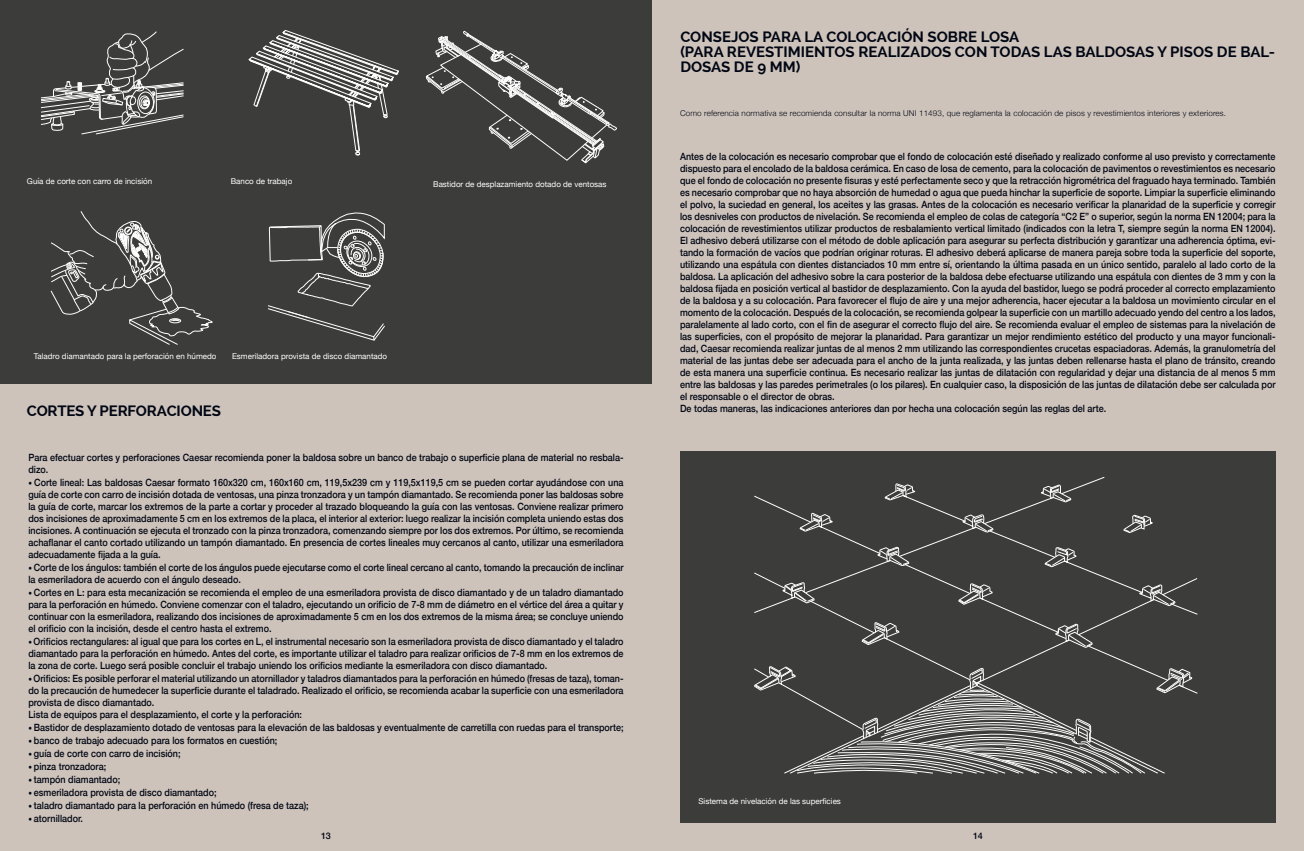
<style>
.page{position:relative;width:1304px;height:851px;background:#fff}
.page>*{position:absolute;margin:0;border:0;box-sizing:border-box;transform-origin:0 0}
.t1{font:700 15px/15px "Raleway";color:#000613}
.t2{font:500 10px/12px "Helvetica Neue";color:#000613;scale:.9 1}
.t3{font:500 9px "Helvetica Neue";color:#000613}
.t4{font:8px "Helvetica Neue";color:#fff}
.t5{font:300 8px "Helvetica Neue";letter-spacing:.02em;color:#000613}
.s1{font-weight:300;font-size:8px}
</style>
<div class="page">
<div style="left:0;top:0;width:1304px;height:850px;background:#cec3bb"></div>
<div style="left:0;top:0;width:652px;height:383px;background:#3c3c3b"></div>
<svg style="left:51px;top:211px;width:162px;height:133px"></svg>
<svg style="left:268px;top:212px;width:117px;height:128px"></svg>
<svg style="left:41px;top:31px;width:143px;height:103px"></svg>
<svg style="left:426px;top:31px;width:191px;height:132px"></svg>
<svg style="left:249px;top:30px;width:150px;height:125px"></svg>
<div style="left:680px;top:451px;width:596px;height:371px;background:#3c3c3b"></div>
<svg style="left:754px;top:477px;width:444px;height:296px"></svg>
<p class="t4" style="left:27px;top:175px;width:127px">Guía de corte con carro de incisión</p>
<p class="t4" style="left:231px;top:175px;width:63px">Banco de trabajo</p>
<p class="t4" style="left:433px;top:178px;width:175px">Bastidor de desplazamiento dotado de ventosas</p>
<p class="t4" style="left:34px;top:351px;width:184px">Taladro diamantado para la perforación en húmedo</p>
<p class="t4" style="left:232px;top:350px;width:157px">Esmeriladora provista de disco diamantado</p>
<h1 class="t1" style="left:27px;top:403px;width:196px">CORTES Y PERFORACIONES</h1>
<p class="t2" style="left:28px;top:451px;width:663px">Para efectuar cortes y perforaciones Caesar recomienda poner la baldosa sobre un banco de trabajo o superficie plana de material no resbala&shy;dizo.</p>
<p class="t2" style="left:28px;top:476px;width:663px;text-align:justify"><span class="s1">•</span> Corte lineal: Las baldosas Caesar formato 160x320 cm, 160x160 cm, 119,5x239 cm y 119,5x119,5 cm se pueden cortar ayudándose con una guía de corte con carro de incisión dotada de ventosas, una pinza tronzadora y un tampón diamantado. Se recomienda poner las baldosas sobre la guía de corte, marcar los extremos de la parte a cortar y proceder al trazado bloqueando la guía con las ventosas. Conviene realizar primero dos incisiones de aproximadamente 5 cm en los extremos de la placa, el interior al exterior: luego realizar la incisión completa uniendo estas dos incisiones. A continuación se ejecuta el tronzado con la pinza tronzadora, comenzando siempre por los dos extremos. Por último, se recomienda achaflanar el canto cortado utilizando un tampón diamantado. En presencia de cortes lineales muy cercanos al canto, utilizar una esmeriladora adecuadamente fijada a la guía.</p>
<p class="t2" style="left:28px;top:561px;width:663px"><span class="s1">•</span> Corte de los ángulos: también el corte de los ángulos puede ejecutarse como el corte lineal cercano al canto, tomando la precaución de inclinar la esmeriladora de acuerdo con el ángulo deseado.</p>
<p class="t2" style="left:28px;top:586px;width:663px;text-align:justify"><span class="s1">•</span> Cortes en L: para esta mecanización se recomienda el empleo de una esmeriladora provista de disco diamantado y de un taladro diamantado para la perforación en húmedo. Conviene comenzar con el taladro, ejecutando un orificio de 7-8 mm de diámetro en el vértice del área a quitar y continuar con la esmeriladora, realizando dos incisiones de aproximadamente 5 cm en los dos extremos de la misma área; se concluye uniendo el orificio con la incisión, desde el centro hasta el extremo.</p>
<p class="t2" style="left:28px;top:635px;width:663px;text-align:justify"><span class="s1">•</span> Orificios rectangulares: al igual que para los cortes en L, el instrumental necesario son la esmeriladora provista de disco diamantado y el taladro diamantado para la perforación en húmedo. Antes del corte, es importante utilizar el taladro para realizar orificios de 7-8 mm en los extremos de la zona de corte. Luego será posible concluir el trabajo uniendo los orificios mediante la esmeriladora con disco diamantado.</p>
<p class="t2" style="left:28px;top:672px;width:663px"><span class="s1">•</span> Orificios: Es posible perforar el material utilizando un atornillador y taladros diamantados para la perforación en húmedo (fresas de taza), toman&shy;do la precaución de humedecer la superficie durante el taladrado. Realizado el orificio, se recomienda acabar la superficie con una esmeriladora provista de disco diamantado.<br>Lista de equipos para el desplazamiento, el corte y la perforación:</p>
<p class="t2" style="left:28px;top:721px;width:663px"><span class="s1">•</span> Bastidor de desplazamiento dotado de ventosas para la elevación de las baldosas y eventualmente de carretilla con ruedas para el transporte;</p>
<p class="t2" style="left:28px;top:734px;width:278px"><span class="s1">•</span> banco de trabajo adecuado para los formatos en cuestión;</p>
<p class="t2" style="left:28px;top:747px;width:171px"><span class="s1">•</span> guía de corte con carro de incisión;</p>
<p class="t2" style="left:28px;top:760px;width:88px"><span class="s1">•</span> pinza tronzadora;</p>
<p class="t2" style="left:28px;top:773px;width:104px"><span class="s1">•</span> tampón diamantado;</p>
<p class="t2" style="left:28px;top:786px;width:211px"><span class="s1">•</span> esmeriladora provista de disco diamantado;</p>
<p class="t2" style="left:28px;top:799px;width:313px"><span class="s1">•</span> taladro diamantado para la perforación en húmedo (fresa de taza);</p>
<p class="t2" style="left:28px;top:812px;width:62px"><span class="s1">•</span> atornillador.</p>
<h1 class="t1" style="left:680px;top:30px;width:596px">CONSEJOS PARA LA COLOCACIÓN SOBRE LOSA<br>(PARA REVESTIMIENTOS REALIZADOS CON TODAS LAS BALDOSAS Y PISOS DE BAL-<br>DOSAS DE 9 MM)</h1>
<p class="t5" style="left:680px;top:106px;width:548px">Como referencia normativa se recomienda consultar la norma UNI 11493, que reglamenta la colocación de pisos y revestimientos interiores y exteriores.</p>
<p class="t2" style="left:680px;top:150px;width:663px">Antes de la colocación es necesario comprobar que el fondo de colocación esté diseñado y realizado conforme al uso previsto y correctamente dispuesto para el encolado de la baldosa cerámica. En caso de losa de cemento, para la colocación de pavimentos o revestimientos es necesario que el fondo de colocación no presente fisuras y esté perfectamente seco y que la retracción higrométrica del fraguado haya terminado. También es necesario comprobar que no haya absorción de humedad o agua que pueda hinchar la superficie de soporte. Limpiar la superficie eliminando el polvo, la suciedad en general, los aceites y las grasas. Antes de la colocación es necesario verificar la planaridad de la superficie y corregir los desniveles con productos de nivelación. Se recomienda el empleo de colas de categoría “C2 E” o superior, según la norma EN 12004; para la colocación de revestimientos utilizar productos de resbalamiento vertical limitado (indicados con la letra T, siempre según la norma EN 12004).<br>El adhesivo deberá utilizarse con el método de doble aplicación para asegurar su perfecta distribución y garantizar una adherencia óptima, evi&shy;tando la formación de vacíos que podrían originar roturas. El adhesivo deberá aplicarse de manera pareja sobre toda la superficie del soporte, utilizando una espátula con dientes distanciados 10 mm entre sí, orientando la última pasada en un único sentido, paralelo al lado corto de la baldosa. La aplicación del adhesivo sobre la cara posterior de la baldosa debe efectuarse utilizando una espátula con dientes de 3 mm y con la baldosa fijada en posición vertical al bastidor de desplazamiento. Con la ayuda del bastidor, luego se podrá proceder al correcto emplazamiento de la baldosa y a su colocación. Para favorecer el flujo de aire y una mejor adherencia, hacer ejecutar a la baldosa un movimiento circular en el momento de la colocación. Después de la colocación, se recomienda golpear la superficie con un martillo adecuado yendo del centro a los lados, paralelamente al lado corto, con el fin de asegurar el correcto flujo del aire. Se recomienda evaluar el empleo de sistemas para la nivelación de las superficies, con el propósito de mejorar la planaridad. Para garantizar un mejor rendimiento estético del producto y una mayor funcionali&shy;dad, Caesar recomienda realizar juntas de al menos 2 mm utilizando las correspondientes crucetas espaciadoras. Además, la granulometría del material de las juntas debe ser adecuada para el ancho de la junta realizada, y las juntas deben rellenarse hasta el plano de tránsito, creando de esta manera una superficie continua. Es necesario realizar las juntas de dilatación con regularidad y dejar una distancia de al menos 5 mm entre las baldosas y las paredes perimetrales (o los pilares). En cualquier caso, la disposición de las juntas de dilatación debe ser calculada por el responsable o el director de obras.<br>De todas maneras, las indicaciones anteriores dan por hecha una colocación según las reglas del arte.</p>
<p class="t4" style="left:698px;top:795px;width:144px">Sistema de nivelación de las superficies</p>
<p class="t3" style="left:321px;top:827px;width:11px">13</p>
<p class="t3" style="left:973px;top:827px;width:11px">14</p>
</div>
